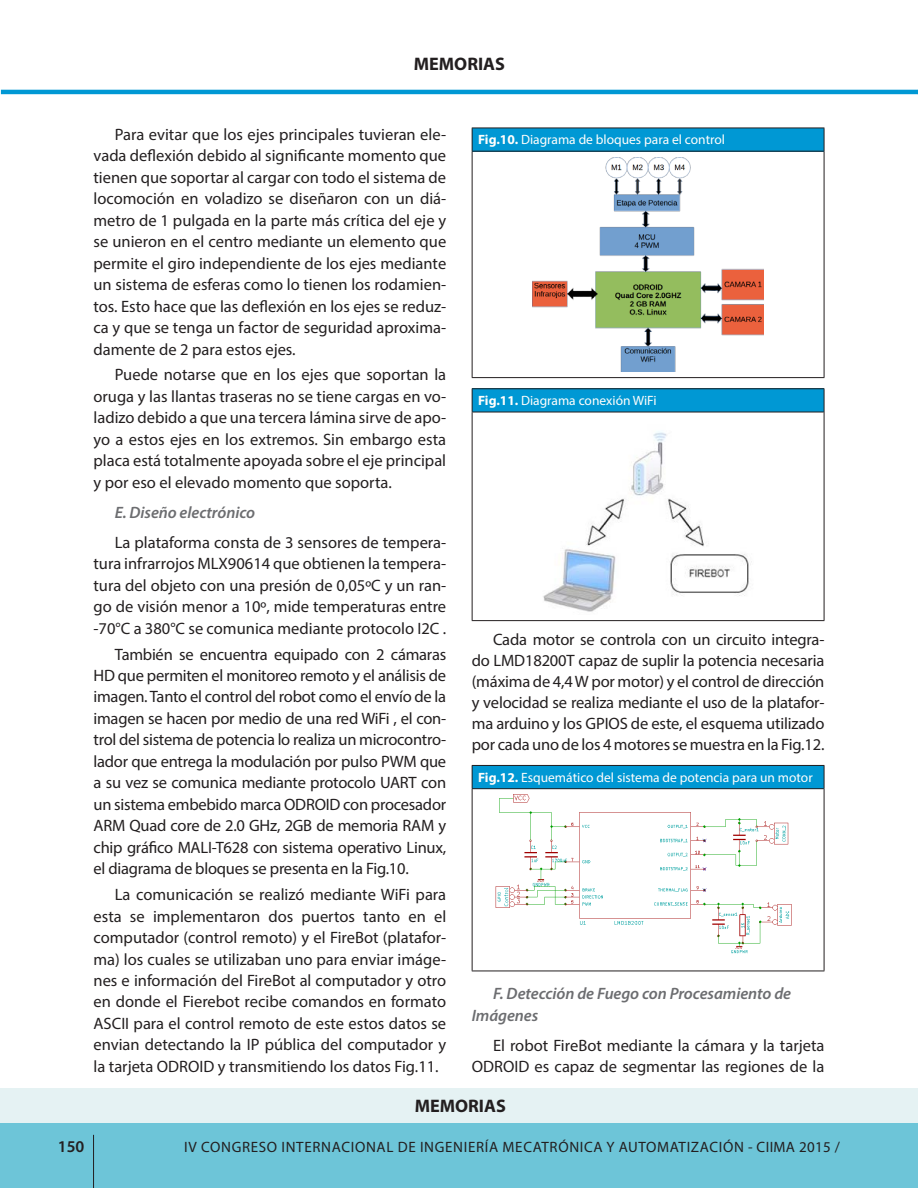
<style>
.page{position:relative;width:918px;height:1188px;background:#fff}
.page>*{position:absolute;margin:0;border:0;box-sizing:border-box;transform-origin:0 0}
.t1{font:700 18.15px "Myriad Pro";color:#231f20}
.t2{font:16.5px/21.5px "Myriad Pro";color:#231f20;text-align:justify}
.t3{font:italic 600 16.5px/21.8px "Myriad Pro";letter-spacing:-.005em;color:#6c6d70}
.t4{font:600 16.5px "Myriad Pro";color:#231f20}
.t5{font:15px "Myriad Pro";letter-spacing:.045em;color:#231f20}
.t6{font:13.5px "Myriad Pro";color:#fffefc}
.s1{font-weight:700}
</style>
<div class="page">
<div style="left:1px;top:1095px;width:917px;height:93px;background:#6dc5d8"></div>
<hr style="left:1px;top:90px;width:917px;height:4px;background:#0098d4">
<hr style="left:93px;top:1135px;width:1px;height:53px;background:#231f20">
<div style="left:0;top:1088px;width:918px;height:35px;background:#e5f2f3"></div>
<div style="left:472px;top:128px;width:352px;height:23px;background:#0098d4"></div>
<hr style="left:472px;top:128px;width:352px;height:1px;background:#231f20">
<svg style="left:472px;top:128px;width:1px;height:23px"></svg>
<hr style="left:472px;top:151px;width:352px;height:1px;background:#231f20">
<svg style="left:824px;top:128px;width:1px;height:23px"></svg>
<hr style="left:472px;top:152px;width:1px;height:225px;background:#231f20">
<hr style="left:824px;top:151px;width:1px;height:226px;background:#231f20">
<hr style="left:472px;top:377px;width:352px;height:1px;background:#231f20">
<img style="left:533px;top:157px;width:230px;height:215px">
<div style="left:472px;top:389px;width:352px;height:23px;background:#0098d4"></div>
<hr style="left:472px;top:388px;width:352px;height:1px;background:#231f20">
<svg style="left:472px;top:389px;width:1px;height:23px"></svg>
<hr style="left:472px;top:412px;width:352px;height:1px;background:#231f20">
<svg style="left:824px;top:389px;width:1px;height:23px"></svg>
<hr style="left:472px;top:412px;width:1px;height:208px;background:#231f20">
<hr style="left:824px;top:412px;width:1px;height:208px;background:#231f20">
<hr style="left:472px;top:620px;width:352px;height:1px;background:#231f20">
<img style="left:543px;top:431px;width:209px;height:181px">
<div style="left:472px;top:765px;width:352px;height:24px;background:#0098d4"></div>
<hr style="left:472px;top:765px;width:352px;height:1px;background:#231f20">
<svg style="left:472px;top:766px;width:1px;height:22px"></svg>
<hr style="left:472px;top:788px;width:352px;height:1px;background:#231f20">
<svg style="left:824px;top:766px;width:1px;height:23px"></svg>
<hr style="left:472px;top:789px;width:1px;height:182px;background:#231f20">
<hr style="left:824px;top:789px;width:1px;height:182px;background:#231f20">
<hr style="left:472px;top:971px;width:352px;height:1px;background:#231f20">
<img style="left:495px;top:795px;width:297px;height:159px">
<p class="t1" style="left:414px;top:52px;width:93px">MEMORIAS</p>
<p class="t2" style="left:94px;top:123px;width:354px;text-indent:21px">Para evitar que los ejes principales tuvieran ele&shy;vada deflexión debido al significante momento que tienen que soportar al cargar con todo el sistema de locomoción en voladizo se diseñaron con un diá&shy;metro de 1 pulgada en la parte más crítica del eje y se unieron en el centro mediante un elemento que permite el giro independiente de los ejes mediante un sistema de esferas como lo tienen los rodamien&shy;tos. Esto hace que las deflexión en los ejes se reduz&shy;ca y que se tenga un factor de seguridad aproxima&shy;damente de 2 para estos ejes.</p>
<p class="t2" style="left:94px;top:364px;width:354px;text-indent:21px">Puede notarse que en los ejes que soportan la oruga y las llantas traseras no se tiene cargas en vo&shy;ladizo debido a que una tercera lámina sirve de apo&shy;yo a estos ejes en los extremos. Sin embargo esta placa está totalmente apoyada sobre el eje principal y por eso el elevado momento que soporta.</p>
<p class="t3" style="left:115px;top:501px;width:142px">E. Diseño electrónico</p>
<p class="t2" style="left:94px;top:531px;width:354px;text-indent:21px">La plataforma consta de 3 sensores de tempera&shy;tura infrarrojos MLX90614 que obtienen la tempera&shy;tura del objeto con una presión de 0,05ºC y un ran&shy;go de visión menor a 10º, mide temperaturas entre -70°C a 380°C se comunica mediante protocolo I2C .</p>
<p class="t2" style="left:94px;top:643px;width:354px;text-indent:21px">También se encuentra equipado con 2 cámaras HD que permiten el monitoreo remoto y el análisis de imagen. Tanto el control del robot como el envío de la imagen se hacen por medio de una red WiFi , el con&shy;trol del sistema de potencia lo realiza un microcontro&shy;lador que entrega la modulación por pulso PWM que a su vez se comunica mediante protocolo UART con un sistema embebido marca ODROID con procesador ARM Quad core de 2.0 GHz, 2GB de memoria RAM y chip gráfico MALI-T628 con sistema operativo Linux, el diagrama de bloques se presenta en la Fig.10.</p>
<p class="t2" style="left:94px;top:884px;width:354px;text-indent:21px">La comunicación se realizó mediante WiFi para esta se implementaron dos puertos tanto en el computador (control remoto) y el FireBot (platafor&shy;ma) los cuales se utilizaban uno para enviar imáge&shy;nes e información del FireBot al computador y otro en donde el Fierebot recibe comandos en formato ASCII para el control remoto de este estos datos se envian detectando la IP pública del computador y la tarjeta ODROID y transmitiendo los datos Fig.11.</p>
<p class="t6" style="left:478px;top:131px;width:248px"><span class="s1">Fig.10.</span> Diagrama de bloques para el control</p>
<p class="t6" style="left:478px;top:392px;width:180px"><span class="s1">Fig.11.</span> Diagrama conexión WiFi</p>
<p class="t2" style="left:472px;top:628px;width:354px;text-indent:21px">Cada motor se controla con un circuito integra&shy;do LMD18200T capaz de suplir la potencia necesaria (máxima de 4,4 W por motor) y el control de dirección y velocidad se realiza mediante el uso de la platafor&shy;ma arduino y los GPIOS de este, el esquema utilizado por cada uno de los 4 motores se muestra en la Fig.12.</p>
<p class="t6" style="left:478px;top:769px;width:336px"><span class="s1">Fig.12.</span> Esquemático del sistema de potencia para un motor</p>
<p class="t3" style="left:472px;top:982px;width:321px;text-indent:21px">F. Detección de Fuego con Procesamiento de<br>Imágenes</p>
<p class="t2" style="left:472px;top:1034px;width:354px;text-align:right">El robot FireBot mediante la cámara y la tarjeta<br>ODROID es capaz de segmentar las regiones de la</p>
<p class="t1" style="left:415px;top:1094px;width:93px">MEMORIAS</p>
<p class="t4" style="left:58px;top:1136px;width:28px">150</p>
<p class="t5" style="left:184px;top:1138px;width:657px">IV CONGRESO INTERNACIONAL DE INGENIERÍA MECATRÓNICA Y AUTOMATIZACIÓN - CIIMA 2015 /</p>
</div>
